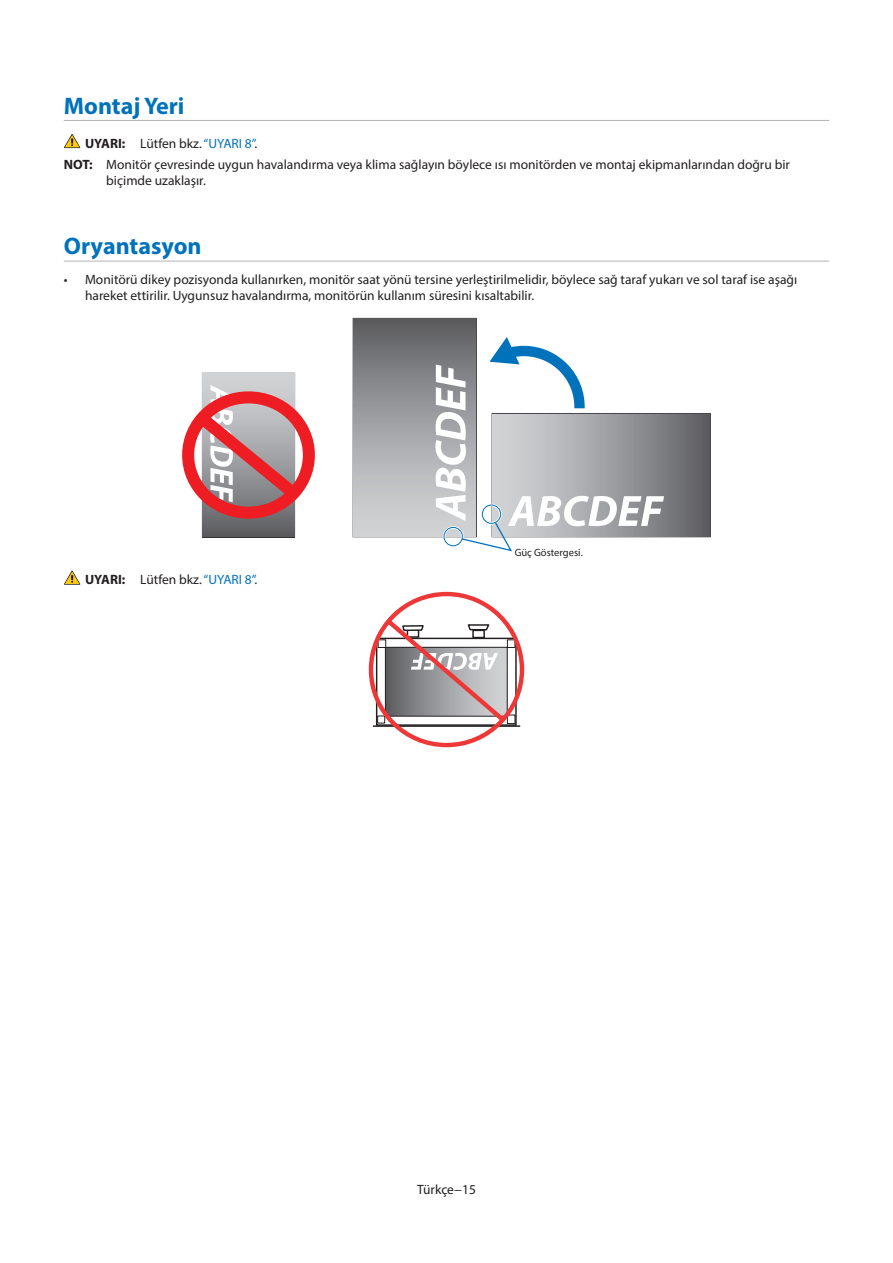
<style>
.page{position:relative;width:893px;height:1263px;background:#fff}
.page>*{position:absolute;margin:0;border:0;box-sizing:border-box;transform-origin:0 0}
.t1{font:700 24px "Myriad Pro";color:#0072bc}
.t2{font:13.5px/16.2px "Myriad Pro";color:#231f20}
.t3{font:700 13.5px "Myriad Pro";color:#231f20}
.t4{font:10.5px "Myriad Pro";color:#231f20}
.s1{color:#0072bc}
.s2{font-weight:700}
</style>
<div class="page">
<hr style="left:64px;top:120px;width:765px;height:1px;background:#b2b3b7">
<hr style="left:64px;top:261px;width:765px;height:1px;background:#b2b3b7">
<svg style="left:182px;top:373px;width:133px;height:164px"></svg>
<svg style="left:353px;top:318px;width:358px;height:233px"></svg>
<svg style="left:64px;top:134px;width:16px;height:14px"></svg>
<svg style="left:64px;top:570px;width:16px;height:15px"></svg>
<svg style="left:369px;top:592px;width:155px;height:155px"></svg>
<h1 class="t1" style="left:64px;top:90px;width:122px">Montaj Yeri</h1>
<p class="t3" style="left:85px;top:134px;width:7px">UYARI:</p>
<p class="t2" style="left:140px;top:135px;width:119px">Lütfen bkz. <span class="s1">“UYARI 8”</span>.</p>
<p class="t3" style="left:64px;top:156px;width:10px">NO</p>
<p class="t2" style="left:106px;top:156px;width:685px;text-indent:-17px"><span class="s2">T:</span> Monitör çevresinde uygun havalandırma veya klima sağlayın böylece ısı monitörden ve montaj ekipmanlarından doğru bir biçimde uzaklaşır.</p>
<h1 class="t1" style="left:64px;top:231px;width:139px">Oryantasyon</h1>
<p class="t2" style="left:85px;top:271px;width:714px;text-indent:-21px">• Monitörü dikey pozisyonda kullanırken, monitör saat yönü tersine yerleştirilmelidir, böylece sağ taraf yukarı ve sol taraf ise aşağı hareket ettirilir. Uygunsuz havalandırma, monitörün kullanım süresini kısaltabilir.</p>
<p class="t3" style="left:85px;top:571px;width:7px">UYARI:</p>
<p class="t2" style="left:140px;top:571px;width:119px">Lütfen bkz. <span class="s1">“UYARI 8”</span>.</p>
<p class="t4" style="left:515px;top:546px;width:70px">Güç Göstergesi.</p>
<p class="t2" style="left:417px;top:1181px;width:60px">Türkçe−15</p>
</div>
